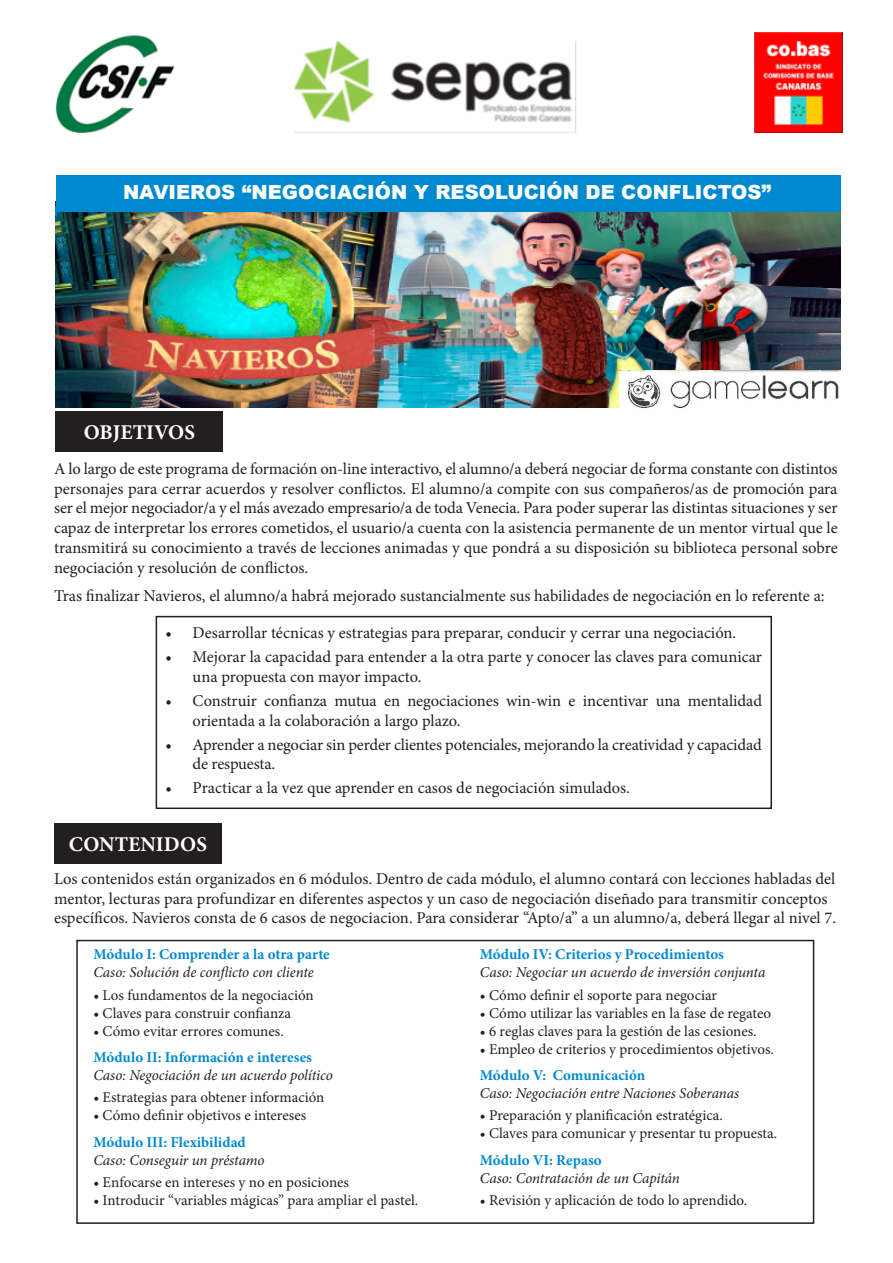
<style>
.page{position:relative;width:893px;height:1263px;background:#fff}
.page>*{position:absolute;margin:0;border:0;box-sizing:border-box;transform-origin:0 0}
.t1{font:700 21px "Minion Pro";color:#fff}
.t2{font:900 19.5px "Arial";color:#fff}
.t3{font:16.5px/19.8px "Minion Pro";color:#231f20}
.t4{font:15px "Minion Pro";color:#231f20}
.t5{font:italic 15px "Minion Pro";letter-spacing:-.005em;color:#231f20}
.t6{font:700 15px "Minion Pro";color:#0089cf}
</style>
<div class="page">
<div style="left:156px;top:616px;width:616px;height:193px;border:2px solid #231f20"></div>
<div style="left:76px;top:940px;width:738px;height:284px;border:2px solid #231f20"></div>
<div style="left:54px;top:823px;width:168px;height:40px;background:#231f20"></div>
<img style="left:55px;top:202px;width:785px;height:205px">
<img style="left:620px;top:370px;width:220px;height:38px">
<div style="left:55px;top:411px;width:168px;height:41px;background:#231f20"></div>
<div style="left:56px;top:175px;width:785px;height:36px;background:#0089cf"></div>
<img style="left:56px;top:32px;width:787px;height:101px">
<p class="t2" style="left:123px;top:178px;width:649px">NAVIEROS “NEGOCIACIÓN Y RESOLUCIÓN DE CONFLICTOS”</p>
<p class="t1" style="left:84px;top:418px;width:113px">OBJETIVOS</p>
<p class="t3" style="left:54px;top:459px;width:785px;text-align:justify">A lo largo de este programa de formación on-line interactivo, el alumno/a deberá negociar de forma constante con distintos personajes para cerrar acuerdos y resolver conflictos. El alumno/a compite con sus compañeros/as de promoción para ser el mejor negociador/a y el más avezado empresario/a de toda Venecia. Para poder superar las distintas situaciones y ser capaz de interpretar los errores cometidos, el usuario/a cuenta con la asistencia permanente de un mentor virtual que le transmitirá su conocimiento a través de lecciones animadas y que pondrá a su disposición su biblioteca personal sobre negociación y resolución de conflictos.</p>
<p class="t3" style="left:54px;top:586px;width:772px">Tras finalizar Navieros, el alumno/a habrá mejorado sustancialmente sus habilidades de negociación en lo referente a:</p>
<p class="t3" style="left:166px;top:623px;width:572px">• Desarrollar técnicas y estrategias para preparar, conducir y cerrar una negociación.</p>
<p class="t3" style="left:193px;top:647px;width:571px;text-indent:-27px">• Mejorar la capacidad para entender a la otra parte y conocer las claves para comunicar una propuesta con mayor impacto.</p>
<p class="t3" style="left:193px;top:691px;width:571px;text-indent:-27px">• Construir confianza mutua en negociaciones win-win e incentivar una mentalidad orientada a la colaboración a largo plazo.</p>
<p class="t3" style="left:193px;top:734px;width:571px;text-indent:-27px">• Aprender a negociar sin perder clientes potenciales, mejorando la creatividad y capacidad de respuesta.</p>
<p class="t3" style="left:166px;top:778px;width:466px">• Practicar a la vez que aprender en casos de negociación simulados.</p>
<p class="t1" style="left:69px;top:829px;width:139px">CONTENIDOS</p>
<p class="t3" style="left:54px;top:869px;width:784px">Los contenidos están organizados en 6 módulos. Dentro de cada módulo, el alumno contará con lecciones habladas del mentor, lecturas para profundizar en diferentes aspectos y un caso de negociación diseñado para transmitir conceptos específicos. Navieros consta de 6 casos de negociacion. Para considerar “Apto/a” a un alumno/a, deberá llegar al nivel 7.</p>
<p class="t6" style="left:93px;top:944px;width:238px">Módulo I: Comprender a la otra parte</p>
<p class="t5" style="left:93px;top:962px;width:222px">Caso: Solución de conflicto con cliente</p>
<p class="t4" style="left:93px;top:985px;width:222px">• Los fundamentos de la negociación</p>
<p class="t4" style="left:93px;top:1003px;width:199px">• Claves para construir confianza</p>
<p class="t4" style="left:93px;top:1021px;width:192px">• Cómo evitar errores comunes.</p>
<p class="t6" style="left:93px;top:1047px;width:220px">Módulo II: Información e intereses</p>
<p class="t5" style="left:93px;top:1065px;width:241px">Caso: Negociación de un acuerdo político</p>
<p class="t4" style="left:93px;top:1087px;width:233px">• Estrategias para obtener información</p>
<p class="t4" style="left:93px;top:1105px;width:214px">• Cómo definir objetivos e intereses</p>
<p class="t6" style="left:93px;top:1131px;width:154px">Módulo III: Flexibilidad</p>
<p class="t5" style="left:93px;top:1150px;width:173px">Caso: Conseguir un préstamo</p>
<p class="t4" style="left:93px;top:1172px;width:257px">• Enfocarse en intereses y no en posiciones</p>
<p class="t4" style="left:93px;top:1190px;width:326px">• Introducir “variables mágicas” para ampliar el pastel.</p>
<p class="t6" style="left:480px;top:944px;width:246px">Módulo IV: Criterios y Procedimientos</p>
<p class="t5" style="left:480px;top:962px;width:287px">Caso: Negociar un acuerdo de inversión conjunta</p>
<p class="t4" style="left:480px;top:985px;width:239px">• Cómo definir el soporte para negociar</p>
<p class="t4" style="left:480px;top:1003px;width:293px">• Cómo utilizar las variables en la fase de regateo</p>
<p class="t4" style="left:480px;top:1021px;width:278px">• 6 reglas claves para la gestión de las cesiones.</p>
<p class="t4" style="left:480px;top:1039px;width:296px">• Empleo de criterios y procedimientos objetivos.</p>
<p class="t6" style="left:480px;top:1065px;width:167px">Módulo V: Comunicación</p>
<p class="t5" style="left:480px;top:1083px;width:261px">Caso: Negociación entre Naciones Soberanas</p>
<p class="t4" style="left:480px;top:1105px;width:244px">• Preparación y planificación estratégica.</p>
<p class="t4" style="left:480px;top:1123px;width:299px">• Claves para comunicar y presentar tu propuesta.</p>
<p class="t6" style="left:480px;top:1149px;width:123px">Módulo VI: Repaso</p>
<p class="t5" style="left:480px;top:1168px;width:202px">Caso: Contratación de un Capitán</p>
<p class="t4" style="left:480px;top:1190px;width:269px">• Revisión y aplicación de todo lo aprendido.</p>
</div>
